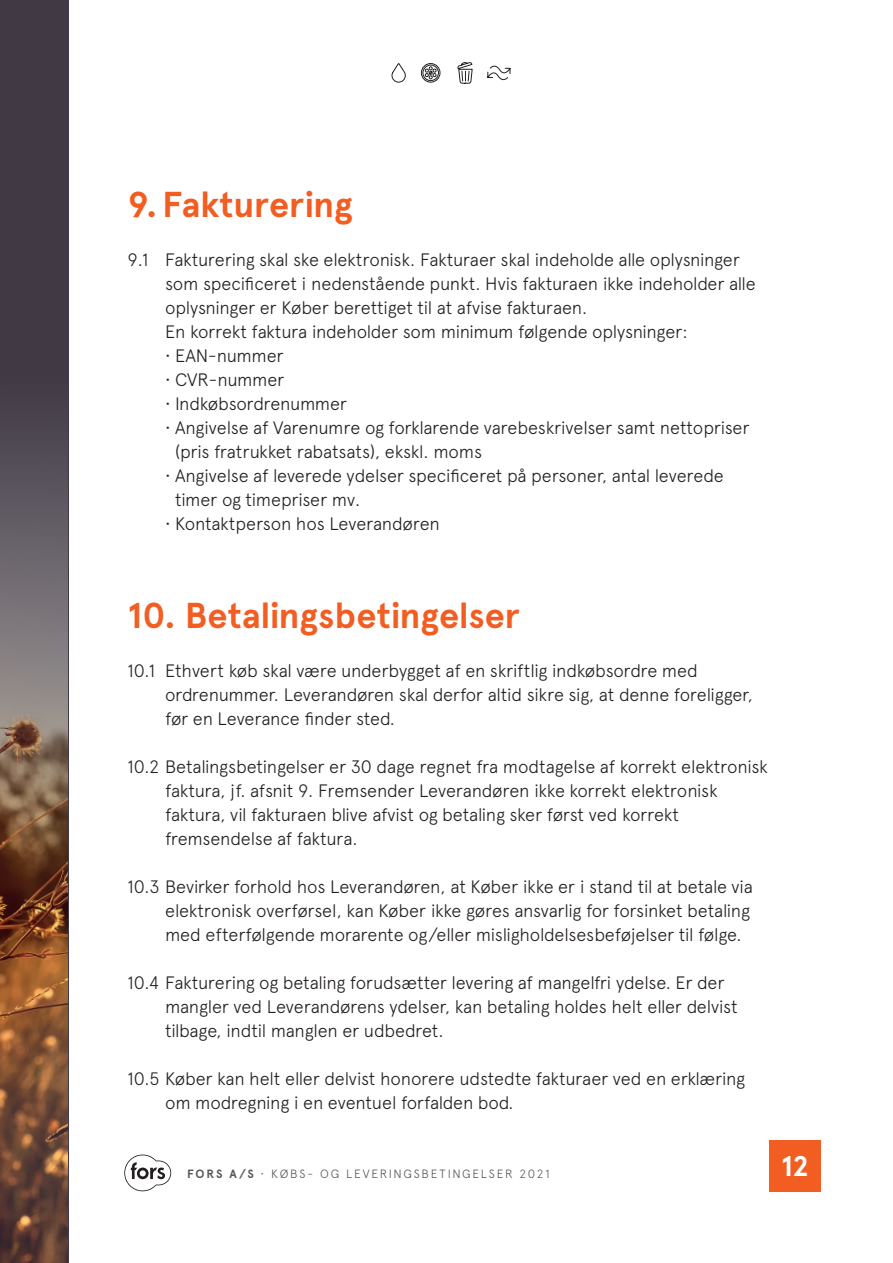
<style>
.page{position:relative;width:893px;height:1263px;background:#fff}
.page>*{position:absolute;margin:0;border:0;box-sizing:border-box;transform-origin:0 0}
.t1{font:700 36px "Apercu Pro";letter-spacing:-.005em;color:#f25d21}
.t2{font:700 28.5px "Apercu Pro";color:#fff}
.t3{font:300 18px/24px "Apercu Pro";letter-spacing:-.015em;color:#231f20}
.t4{font:300 12px "Apercu Pro";letter-spacing:.145em;color:#57585a}
.s1{font-weight:400}
.s2{font-weight:700}
</style>
<div class="page">
<svg style="left:391px;top:64px;width:15px;height:19px"></svg>
<svg style="left:487px;top:65px;width:23px;height:16px"></svg>
<svg style="left:457px;top:62px;width:16px;height:22px"></svg>
<svg style="left:421px;top:63px;width:19px;height:20px"></svg>
<div style="left:0;top:0;width:68px;height:1263px;background:#413943"></div>
<svg style="left:124px;top:1154px;width:47px;height:37px"></svg>
<div style="left:770px;top:1141px;width:51px;height:51px;background:#f25d21"></div>
<img style="left:0;top:421px;width:67px;height:842px">
<h1 class="t1" style="left:128px;top:177px;width:227px">9.Fakturering</h1>
<p class="t3" style="left:128px;top:246px;width:614px">9.1 Fakturering skal ske elektronisk. Fakturaer skal indeholde alle oplysninger</p>
<p class="t3" style="left:165px;top:270px;width:592px">som specificeret i nedenstående punkt. Hvis fakturaen ikke indeholder alle</p>
<p class="t3" style="left:165px;top:294px;width:424px">oplysninger er Køber berettiget til at afvise fakturaen.</p>
<p class="t3" style="left:165px;top:318px;width:524px">En korrekt faktura indeholder som minimum følgende oplysninger:</p>
<p class="t3" style="left:165px;top:342px;width:120px"><span class="s1">·</span> EAN-nummer</p>
<p class="t3" style="left:165px;top:366px;width:121px"><span class="s1">·</span> CVR-nummer</p>
<p class="t3" style="left:165px;top:390px;width:184px"><span class="s1">·</span> Indkøbsordrenummer</p>
<p class="t3" style="left:165px;top:414px;width:586px"><span class="s1">·</span> Angivelse af Varenumre og forklarende varebeskrivelser samt nettopriser</p>
<p class="t3" style="left:175px;top:438px;width:309px">(pris fratrukket rabatsats), ekskl. moms</p>
<p class="t3" style="left:165px;top:462px;width:560px"><span class="s1">·</span> Angivelse af leverede ydelser specificeret på personer, antal leverede</p>
<p class="t3" style="left:175px;top:486px;width:187px">timer og timepriser mv.</p>
<p class="t3" style="left:165px;top:510px;width:276px"><span class="s1">·</span> Kontaktperson hos Leverandøren</p>
<h1 class="t1" style="left:128px;top:588px;width:394px">10. Betalingsbetingelser</h1>
<p class="t3" style="left:165px;top:657px;width:589px;text-indent:-37px">10.1 Ethvert køb skal være underbygget af en skriftlig indkøbsordre med ordrenummer. Leverandøren skal derfor altid sikre sig, at denne foreligger, før en Leverance finder sted.</p>
<p class="t3" style="left:165px;top:753px;width:604px;text-indent:-37px">10.2 Betalingsbetingelser er 30 dage regnet fra modtagelse af korrekt elektronisk faktura, jf. afsnit 9. Fremsender Leverandøren ikke korrekt elektronisk faktura, vil fakturaen blive afvist og betaling sker først ved korrekt fremsendelse af faktura.</p>
<p class="t3" style="left:165px;top:873px;width:589px;text-indent:-37px">10.3 Bevirker forhold hos Leverandøren, at Køber ikke er i stand til at betale via elektronisk overførsel, kan Køber ikke gøres ansvarlig for forsinket betaling med efterfølgende morarente og/eller misligholdelsesbeføjelser til følge.</p>
<p class="t3" style="left:165px;top:969px;width:574px;text-indent:-37px">10.4 Fakturering og betaling forudsætter levering af mangelfri ydelse. Er der mangler ved Leverandørens ydelser, kan betaling holdes helt eller delvist tilbage, indtil manglen er udbedret.</p>
<p class="t3" style="left:165px;top:1065px;width:581px;text-indent:-37px">10.5 Køber kan helt eller delvist honorere udstedte fakturaer ved en erklæring om modregning i en eventuel forfalden bod.</p>
<p class="t4" style="left:187px;top:1165px;width:364px"><span class="s2">FORS A/S</span> <span class="s1">·</span> KØBS- OG LEVERINGSBETINGELSER 2021</p>
<h2 class="t2" style="left:781px;top:1145px;width:29px">12</h2>
</div>
